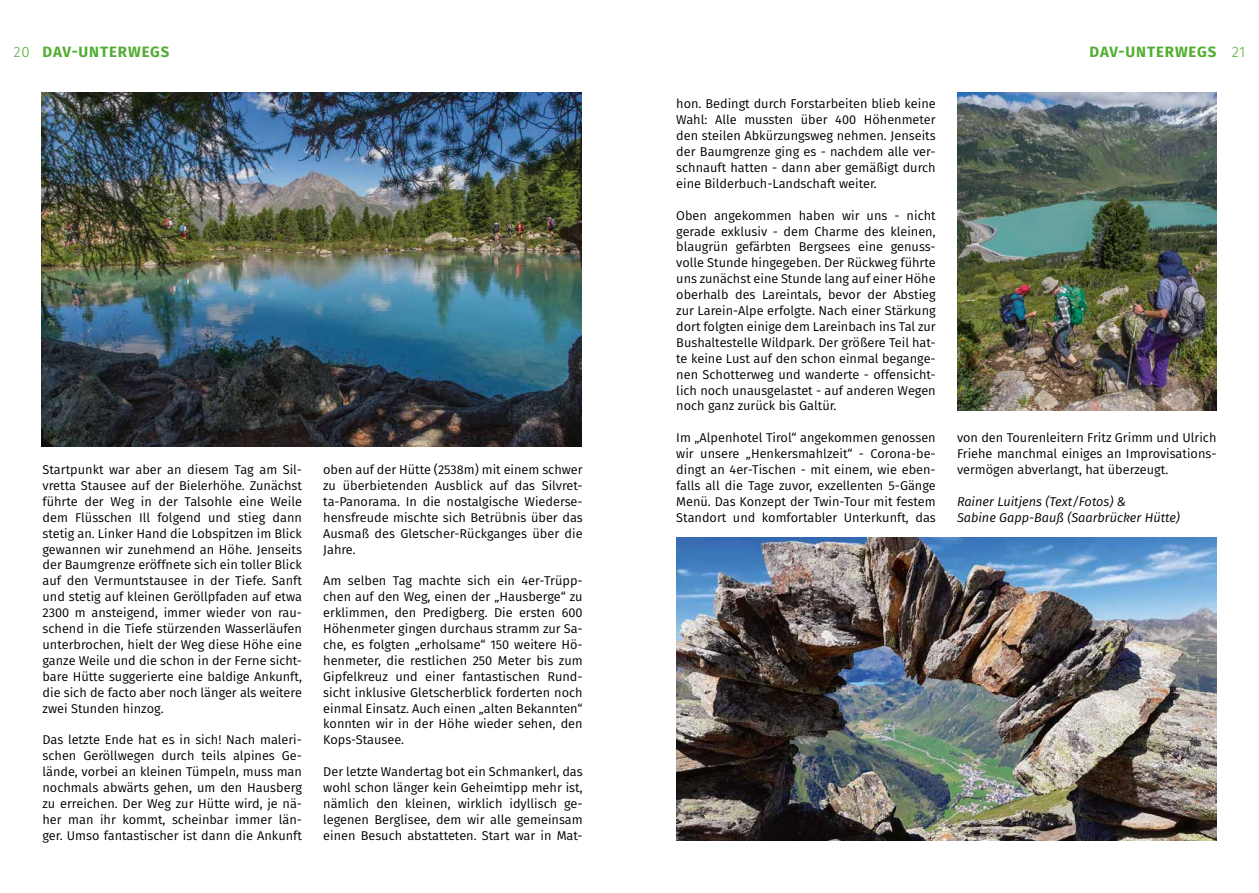
<style>
.page{position:relative;width:1259px;height:893px;background:#fff}
.page>*{position:absolute;margin:0;border:0;box-sizing:border-box;transform-origin:0 0}
.t1{font:700 15px "Fira Sans";letter-spacing:.06em;color:#52ae32}
.t2{font:12.75px/15.9px "Fira Sans";color:#000;text-align:justify}
.t3{font:italic 12.75px/15.9px "Fira Sans";color:#000}
.s1{font-weight:300}
</style>
<div class="page">
<img style="left:676px;top:538px;width:540px;height:302px">
<img style="left:957px;top:92px;width:259px;height:318px">
<img style="left:41px;top:92px;width:540px;height:354px">
<p class="t1" style="left:14px;top:39px;width:157px"><span class="s1">20</span> DAV-UNTERWEGS</p>
<p class="t1" style="left:1089px;top:39px;width:157px">DAV-UNTERWEGS <span class="s1">21</span></p>
<p class="t2" style="left:43px;top:461px;width:261px">Startpunkt war aber an diesem Tag am Sil&shy;vretta Stausee auf der Bielerhöhe. Zunächst führte der Weg in der Talsohle eine Weile dem Flüsschen Ill folgend und stieg dann stetig an. Linker Hand die Lobspitzen im Blick gewannen wir zunehmend an Höhe. Jenseits der Baumgrenze eröffnete sich ein toller Blick auf den Vermuntstausee in der Tiefe. Sanft und stetig auf kleinen Geröllpfaden auf etwa 2300 m ansteigend, immer wieder von rau&shy;schend in die Tiefe stürzenden Wasserläufen unterbrochen, hielt der Weg diese Höhe eine ganze Weile und die schon in der Ferne sicht&shy;bare Hütte suggerierte eine baldige Ankunft, die sich de facto aber noch länger als weitere zwei Stunden hinzog.</p>
<p class="t2" style="left:43px;top:732px;width:261px">Das letzte Ende hat es in sich! Nach maleri&shy;schen Geröllwegen durch teils alpines Ge&shy;lände, vorbei an kleinen Tümpeln, muss man nochmals abwärts gehen, um den Hausberg zu erreichen. Der Weg zur Hütte wird, je nä&shy;her man ihr kommt, scheinbar immer län&shy;ger. Umso fantastischer ist dann die Ankunft</p>
<p class="t2" style="left:323px;top:461px;width:261px">oben auf der Hütte (2538m) mit einem schwer zu überbietenden Ausblick auf das Silvret&shy;ta-Panorama. In die nostalgische Wiederse&shy;hensfreude mischte sich Betrübnis über das Ausmaß des Gletscher-Rückganges über die Jahre.</p>
<p class="t2" style="left:323px;top:573px;width:261px">Am selben Tag machte sich ein 4er-Trüpp&shy;chen auf den Weg, einen der „Hausberge“ zu erklimmen, den Predigberg. Die ersten 600<br>Höhenmeter gingen durchaus stramm zur Sa&shy;che, es folgten „erholsame“ 150 weitere Hö&shy;henmeter, die restlichen 250 Meter bis zum Gipfelkreuz und einer fantastischen Rund&shy;sicht inklusive Gletscherblick forderten noch einmal Einsatz. Auch einen „alten Bekannten“ konnten wir in der Höhe wieder sehen, den Kops-Stausee.</p>
<p class="t2" style="left:323px;top:763px;width:261px">Der letzte Wandertag bot ein Schmankerl, das wohl schon länger kein Geheimtipp mehr ist, nämlich den kleinen, wirklich idyllisch ge&shy;legenen Berglisee, dem wir alle gemeinsam einen Besuch abstatteten. Start war in Mat-</p>
<p class="t2" style="left:676px;top:96px;width:261px">hon. Bedingt durch Forstarbeiten blieb keine Wahl: Alle mussten über 400 Höhenmeter den steilen Abkürzungsweg nehmen. Jenseits der Baumgrenze ging es - nachdem alle ver&shy;schnauft hatten - dann aber gemäßigt durch eine Bilderbuch-Landschaft weiter.</p>
<p class="t2" style="left:676px;top:207px;width:261px">Oben angekommen haben wir uns - nicht gerade exklusiv - dem Charme des kleinen, blaugrün gefärbten Bergsees eine genuss&shy;volle Stunde hingegeben. Der Rückweg führte uns zunächst eine Stunde lang auf einer Höhe oberhalb des Lareintals, bevor der Abstieg zur Larein-Alpe erfolgte. Nach einer Stärkung dort folgten einige dem Lareinbach ins Tal zur Bushaltestelle Wildpark. Der größere Teil hat&shy;te keine Lust auf den schon einmal begange&shy;nen Schotterweg und wanderte - offensicht&shy;lich noch unausgelastet - auf anderen Wegen noch ganz zurück bis Galtür.</p>
<p class="t2" style="left:676px;top:429px;width:261px">Im „Alpenhotel Tirol“ angekommen genossen wir unsere „Henkersmahlzeit“ - Corona-be&shy;dingt an 4er-Tischen - mit einem, wie eben&shy;falls all die Tage zuvor, exzellenten 5-Gänge Menü. Das Konzept der Twin-Tour mit festem Standort und komfortabler Unterkunft, das</p>
<p class="t2" style="left:957px;top:429px;width:261px">von den Tourenleitern Fritz Grimm und Ulrich Friehe manchmal einiges an Improvisations&shy;vermögen abverlangt, hat überzeugt.</p>
<p class="t3" style="left:957px;top:493px;width:224px">Rainer Luitjens (Text/Fotos) &amp;<br>Sabine Gapp-Bauß (Saarbrücker Hütte)</p>
</div>
